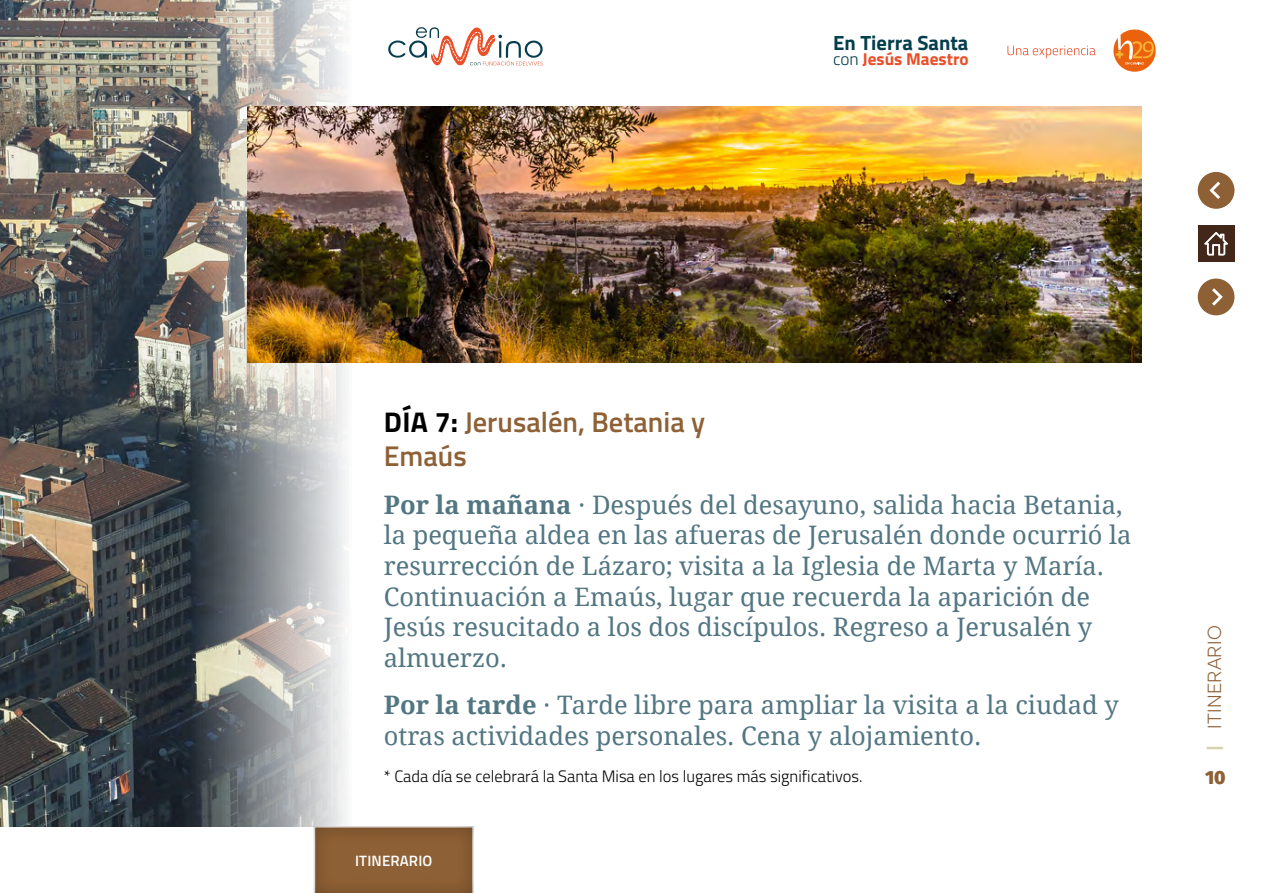
<style>
.page{position:relative;width:1263px;height:893px;background:#fff}
.page>*{position:absolute;margin:0;border:0;box-sizing:border-box;transform-origin:0 0}
.t1{font:600 28.5px/34.2px "Titillium Web";color:#8e6035}
.t2{font:25.5px/30.6px "Droid Serif";color:#527682}
.t3{font:700 20.55px "Titillium Web";color:#053e4c}
.t4{font:300 19.05px "BR Sonoma";letter-spacing:.01em;color:#8e6035}
.t5{font:800 19.05px "Fira Sans";color:#8e6035}
.t6{font:700 17.25px "Titillium Web";color:#e94f28}
.t7{font:300 16.5px "Titillium Web";color:#000}
.t8{font:600 15px "Titillium Web";letter-spacing:.01em;color:#fff}
.s1{font-weight:300;color:#073d4d}
.s2{font-weight:700;color:#000}
.s3{font-weight:700}
.s4{font-weight:700;color:#d4d5af}
</style>
<div class="page">
<img style="left:0;top:0;width:346px;height:826px">
<svg style="left:388px;top:27px;width:155px;height:39px"></svg>
<div style="left:1198px;top:225px;width:36px;height:37px;background:#42271a"></div>
<svg style="left:1204px;top:232px;width:24px;height:24px"></svg>
<svg style="left:1198px;top:279px;width:36px;height:36px"></svg>
<svg style="left:1198px;top:172px;width:36px;height:37px"></svg>
<svg style="left:1113px;top:29px;width:43px;height:43px"></svg>
<svg style="left:1007px;top:46px;width:88px;height:12px"></svg>
<div style="left:302px;top:816px;width:185px;height:77px;background:#000;opacity:.3"></div>
<img style="left:247px;top:106px;width:895px;height:257px">
<p class="t3" style="left:833px;top:27px;width:137px">En Tierra Santa</p>
<p class="t6" style="left:833px;top:46px;width:137px"><span class="s1">con</span> Jesús Maestro</p>
<p class="t1" style="left:384px;top:403px;width:323px"><span class="s2">DÍA 7:</span> Jerusalén, Betania y<br>Emaús</p>
<p class="t2" style="left:384px;top:489px;width:749px"><span class="s3">Por la mañana</span> · Después del desayuno, salida hacia Betania, la pequeña aldea en las afueras de Jerusalén donde ocurrió la resurrección de Lázaro; visita a la Iglesia de Marta y María.<br>Continuación a Emaús, lugar que recuerda la aparición de Jesús resucitado a los dos discípulos. Regreso a Jerusalén y almuerzo.</p>
<p class="t2" style="left:384px;top:689px;width:737px"><span class="s3">Por la tarde</span> · Tarde libre para ampliar la visita a la ciudad y otras actividades personales. Cena y alojamiento.</p>
<p class="t7" style="left:384px;top:764px;width:480px">* Cada día se celebrará la Santa Misa en los lugares más significativos.</p>
<p class="t8" style="left:355px;top:849px;width:79px">ITINERARIO</p>
<p class="t4" style="left:1203px;top:751px;width:127px;rotate:-90deg"><span class="s4">|</span> ITINERARIO</p>
<p class="t5" style="left:1205px;top:760px;width:22px">10</p>
</div>
